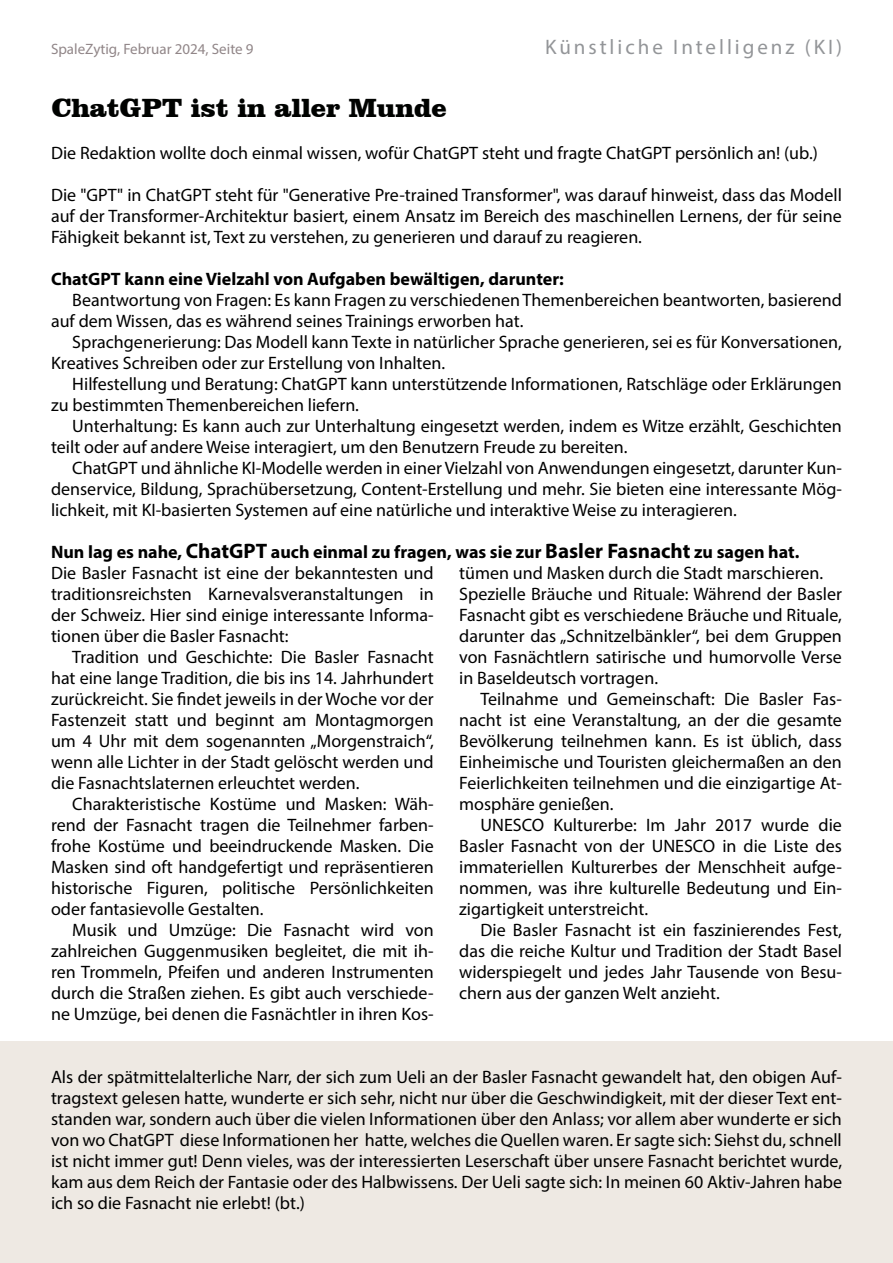
<style>
.page{position:relative;width:893px;height:1263px;background:#fff}
.page>*{position:absolute;margin:0;border:0;box-sizing:border-box;transform-origin:0 0}
.t1{font:900 27px "Clarendon BT";color:#000200}
.t2{font:21px "Myriad Pro";letter-spacing:.14em;color:#939598}
.t3{font:18px/21px "Myriad Pro";color:#000;text-align:justify}
.t4{font:700 18px "Myriad Pro";color:#000}
.t5{font:15px "Myriad Pro";color:#918688}
.s1{font-size:21px}
</style>
<div class="page">
<p class="t5" style="left:51px;top:40px;width:204px">SpaleZytig, Februar 2024, Seite 9</p>
<p class="t2" style="left:545px;top:34px;width:298px">Künstliche Intelligenz (KI)</p>
<h1 class="t1" style="left:51px;top:91px;width:397px">ChatGPT ist in aller Munde</h1>
<p class="t3" style="left:51px;top:142px;width:768px">Die Redaktion wollte doch einmal wissen, wofür ChatGPT steht und fragte ChatGPT persönlich an! (ub.)</p>
<p class="t3" style="left:51px;top:184px;width:792px">Die "GPT" in ChatGPT steht für "Generative Pre-trained Transformer", was darauf hinweist, dass das Modell auf der Transformer-Architektur basiert, einem Ansatz im Bereich des maschinellen Lernens, der für seine Fähigkeit bekannt ist, Text zu verstehen, zu generieren und darauf zu reagieren.</p>
<p class="t4" style="left:51px;top:267px;width:514px">ChatGPT kann eine Vielzahl von Aufgaben bewältigen, darunter:</p>
<p class="t3" style="left:51px;top:289px;width:792px;text-indent:21px">Beantwortung von Fragen: Es kann Fragen zu verschiedenen Themenbereichen beantworten, basierend auf dem Wissen, das es während seines Trainings erworben hat.</p>
<p class="t3" style="left:51px;top:331px;width:792px;text-indent:21px">Sprachgenerierung: Das Modell kann Texte in natürlicher Sprache generieren, sei es für Konversationen,<br>Kreatives Schreiben oder zur Erstellung von Inhalten.</p>
<p class="t3" style="left:51px;top:373px;width:792px;text-indent:21px">Hilfestellung und Beratung: ChatGPT kann unterstützende Informationen, Ratschläge oder Erklärungen zu bestimmten Themenbereichen liefern.</p>
<p class="t3" style="left:51px;top:415px;width:792px;text-indent:21px">Unterhaltung: Es kann auch zur Unterhaltung eingesetzt werden, indem es Witze erzählt, Geschichten teilt oder auf andere Weise interagiert, um den Benutzern Freude zu bereiten.</p>
<p class="t3" style="left:51px;top:457px;width:792px;text-indent:21px">ChatGPT und ähnliche KI-Modelle werden in einer Vielzahl von Anwendungen eingesetzt, darunter Kun&shy;denservice, Bildung, Sprachübersetzung, Content-Erstellung und mehr. Sie bieten eine interessante Mög&shy;lichkeit, mit KI-basierten Systemen auf eine natürliche und interaktive Weise zu interagieren.</p>
<p class="t4" style="left:51px;top:540px;width:750px">Nun lag es nahe, <span class="s1">ChatGPT</span> auch einmal zu fragen, was sie zur <span class="s1">Basler Fasnacht</span> zu sagen hat.</p>
<p class="t3" style="left:51px;top:562px;width:384px">Die Basler Fasnacht ist eine der bekanntesten und traditionsreichsten Karnevalsveranstaltungen in der Schweiz. Hier sind einige interessante Informa&shy;tionen über die Basler Fasnacht:</p>
<p class="t3" style="left:51px;top:646px;width:384px;text-indent:21px">Tradition und Geschichte: Die Basler Fasnacht hat eine lange Tradition, die bis ins 14. Jahrhundert zurückreicht. Sie findet jeweils in der Woche vor der Fastenzeit statt und beginnt am Montagmorgen um 4 Uhr mit dem sogenannten „Morgenstraich“, wenn alle Lichter in der Stadt gelöscht werden und die Fasnachtslaternen erleuchtet werden.</p>
<p class="t3" style="left:51px;top:793px;width:384px;text-indent:21px">Charakteristische Kostüme und Masken: Wäh&shy;rend der Fasnacht tragen die Teilnehmer farben&shy;frohe Kostüme und beeindruckende Masken. Die Masken sind oft handgefertigt und repräsentieren historische Figuren, politische Persönlichkeiten oder fantasievolle Gestalten.</p>
<p class="t3" style="left:51px;top:919px;width:384px;text-indent:21px">Musik und Umzüge: Die Fasnacht wird von zahlreichen Guggenmusiken begleitet, die mit ih&shy;ren Trommeln, Pfeifen und anderen Instrumenten durch die Straßen ziehen. Es gibt auch verschiede&shy;ne Umzüge, bei denen die Fasnächtler in ihren Kos-</p>
<p class="t3" style="left:459px;top:562px;width:384px;text-align:left">tümen und Masken durch die Stadt marschieren.<br>Spezielle Bräuche und Rituale: Während der Basler Fasnacht gibt es verschiedene Bräuche und Rituale, darunter das „Schnitzelbänkler“, bei dem Gruppen von Fasnächtlern satirische und humorvolle Verse in Baseldeutsch vortragen.</p>
<p class="t3" style="left:459px;top:688px;width:384px;text-indent:21px">Teilnahme und Gemeinschaft: Die Basler Fas&shy;nacht ist eine Veranstaltung, an der die gesamte Bevölkerung teilnehmen kann. Es ist üblich, dass Einheimische und Touristen gleichermaßen an den Feierlichkeiten teilnehmen und die einzigartige At&shy;mosphäre genießen.</p>
<p class="t3" style="left:459px;top:814px;width:384px;text-indent:21px">UNESCO Kulturerbe: Im Jahr 2017 wurde die Basler Fasnacht von der UNESCO in die Liste des immateriellen Kulturerbes der Menschheit aufge&shy;nommen, was ihre kulturelle Bedeutung und Ein&shy;zigartigkeit unterstreicht.</p>
<p class="t3" style="left:459px;top:919px;width:384px;text-indent:21px">Die Basler Fasnacht ist ein faszinierendes Fest, das die reiche Kultur und Tradition der Stadt Basel widerspiegelt und jedes Jahr Tausende von Besu&shy;chern aus der ganzen Welt anzieht.</p>
<p class="t3" style="left:51px;top:1066px;width:792px">Als der spätmittelalterliche Narr, der sich zum Ueli an der Basler Fasnacht gewandelt hat, den obigen Auf&shy;tragstext gelesen hatte, wunderte er sich sehr, nicht nur über die Geschwindigkeit, mit der dieser Text ent&shy;standen war, sondern auch über die vielen Informationen über den Anlass; vor allem aber wunderte er sich von wo ChatGPT diese Informationen her hatte, welches die Quellen waren. Er sagte sich: Siehst du, schnell ist nicht immer gut! Denn vieles, was der interessierten Leserschaft über unsere Fasnacht berichtet wurde, kam aus dem Reich der Fantasie oder des Halbwissens. Der Ueli sagte sich: In meinen 60 Aktiv-Jahren habe ich so die Fasnacht nie erlebt! (bt.)</p>
</div>
